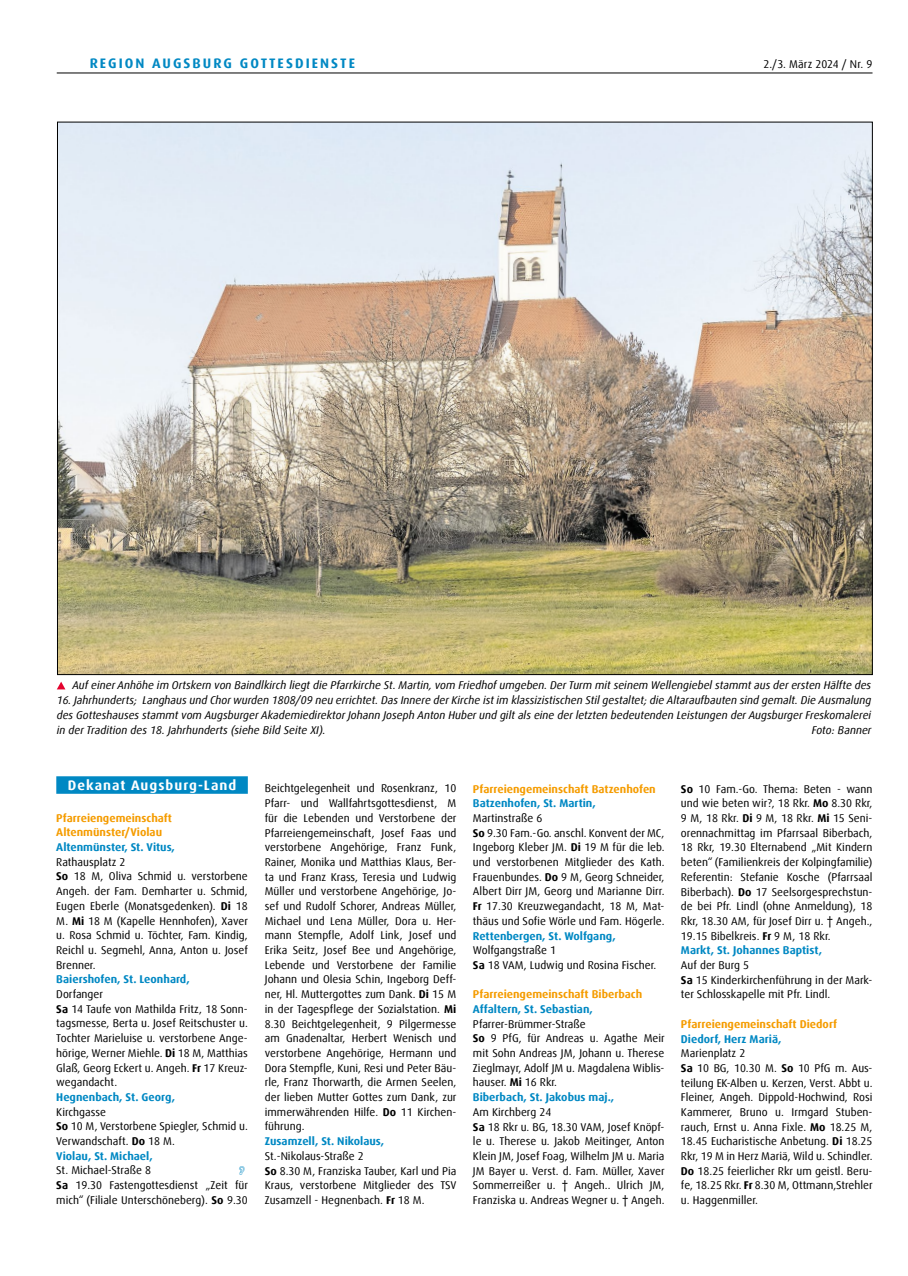
<style>
.page{position:relative;width:908px;height:1276px;background:#fff}
.page>*{position:absolute;margin:0;border:0;box-sizing:border-box;transform-origin:0 0}
.t1{font:700 13.75px "Dax Offc Pro";letter-spacing:.15em;color:#0088c3}
.t2{font:700 13.75px "Dax Offc Pro";letter-spacing:.075em;color:#fff}
.t3{font:11.25px/14.8px "Dax Offc Pro";color:#000}
.t4{font:italic 11.25px/14.8px "Dax Offc Pro";color:#000;text-align:justify}
.t5{font:700 11.25px "Dax Offc Pro";color:#0088c3}
.t6{font:700 11.25px/14.8px "Dax Offc Pro";color:#f59c00}
.s1{font-weight:700}
.s2{font-weight:700;color:#0088c3}
</style>
<div class="page">
<hr style="left:57px;top:73px;width:815px;height:1px;background:#000">
<div style="left:56px;top:776px;width:192px;height:18px;background:#0088c3"></div>
<img style="left:59px;top:124px;width:811px;height:549px">
<svg style="left:57px;top:681px;width:8px;height:8px"></svg>
<p class="t1" style="left:90px;top:54px;width:267px">REGION AUGSBURG GOTTESDIENSTE</p>
<p class="t3" style="left:763px;top:56px;width:110px">2./3. März 2024 / Nr. 9</p>
<p class="t4" style="left:72px;top:678px;width:800px">Auf einer Anhöhe im Ortskern von Baindlkirch liegt die Pfarrkirche St. Martin, vom Friedhof umgeben. Der Turm mit seinem Wellengiebel stammt aus der ersten Hälfte des</p>
<p class="t4" style="left:57px;top:693px;width:815px">16. Jahrhunderts; Langhaus und Chor wurden 1808/09 neu errichtet. Das Innere der Kirche ist im klassizistischen Stil gestaltet; die Altaraufbauten sind gemalt. Die Ausmalung des Gotteshauses stammt vom Augsburger Akademiedirektor Johann Joseph Anton Huber und gilt als eine der letzten bedeutenden Leistungen der Augsburger Freskomalerei in der Tradition des 18. Jahrhunderts (siehe Bild Seite XI).</p>
<p class="t4" style="left:811px;top:722px;width:61px">Foto: Banner</p>
<p class="t2" style="left:68px;top:776px;width:170px">Dekanat Augsburg-Land</p>
<p class="t6" style="left:56px;top:810px;width:117px">Pfarreiengemeinschaft<br>Altenmünster/Violau</p>
<p class="t5" style="left:56px;top:840px;width:120px">Altenmünster, St. Vitus,</p>
<p class="t3" style="left:56px;top:854px;width:193px">Rathausplatz 2<br><span class="s1">So</span> 18 M, Oliva Schmid u. verstorbene<br>Angeh. der Fam. Demharter u. Schmid,<br>Eugen Eberle (Monatsgedenken). <span class="s1">Di</span> 18<br>M. <span class="s1">Mi</span> 18 M (Kapelle Hennhofen), Xaver u. Rosa Schmid u. Töchter, Fam. Kindig,<br>Reichl u. Segmehl, Anna, Anton u. Josef<br>Brenner.</p>
<p class="t5" style="left:56px;top:972px;width:135px">Baiershofen, St. Leonhard,</p>
<p class="t3" style="left:56px;top:986px;width:193px">Dorfanger<br><span class="s1">Sa</span> 14 Taufe von Mathilda Fritz, 18 Sonn&shy;tagsmesse, Berta u. Josef Reitschuster u.<br>Tochter Marieluise u. verstorbene Ange&shy;hörige, Werner Miehle. <span class="s1">Di</span> 18 M, Matthias<br>Glaß, Georg Eckert u. Angeh. <span class="s1">Fr</span> 17 Kreuz&shy;wegandacht.</p>
<p class="t5" style="left:56px;top:1089px;width:120px">Hegnenbach, St. Georg,</p>
<p class="t3" style="left:56px;top:1104px;width:193px">Kirchgasse<br><span class="s1">So</span> 10 M, Verstorbene Spiegler, Schmid u.<br>Verwandschaft. <span class="s1">Do</span> 18 M.<br><span class="s2">Violau, St. Michael,</span></p>
<p class="t3" style="left:56px;top:1163px;width:193px">St. Michael-Straße 8<br><span class="s1">Sa</span> 19.30 Fastengottesdienst „Zeit für mich“ (Filiale Unterschöneberg). <span class="s1">So</span> 9.30</p>
<p class="t3" style="left:265px;top:781px;width:193px;text-align:justify">Beichtgelegenheit und Rosenkranz, 10<br>Pfarr- und Wallfahrtsgottesdienst, M für die Lebenden und Verstorbene der Pfarreiengemeinschaft, Josef Faas und verstorbene Angehörige, Franz Funk, Rainer, Monika und Matthias Klaus, Ber&shy;ta und Franz Krass, Teresia und Ludwig Müller und verstorbene Angehörige, Jo&shy;sef und Rudolf Schorer, Andreas Müller, Michael und Lena Müller, Dora u. Her&shy;mann Stempfle, Adolf Link, Josef und Erika Seitz, Josef Bee und Angehörige, Lebende und Verstorbene der Familie Johann und Olesia Schin, Ingeborg Deff&shy;ner, Hl. Muttergottes zum Dank. <span class="s1">Di</span> 15 M in der Tagespflege der Sozialstation. <span class="s1">Mi </span>8.30 Beichtgelegenheit, 9 Pilgermesse am Gnadenaltar, Herbert Wenisch und verstorbene Angehörige, Hermann und Dora Stempfle, Kuni, Resi und Peter Bäu&shy;rle, Franz Thorwarth, die Armen Seelen, der lieben Mutter Gottes zum Dank, zur immerwährenden Hilfe. <span class="s1">Do</span> 11 Kirchen&shy;führung.</p>
<p class="t5" style="left:265px;top:1134px;width:121px">Zusamzell, St. Nikolaus,</p>
<p class="t3" style="left:265px;top:1148px;width:193px">St.-Nikolaus-Straße 2<br><span class="s1">So</span> 8.30 M, Franziska Tauber, Karl und Pia Kraus, verstorbene Mitglieder des TSV Zusamzell - Hegnenbach. <span class="s1">Fr</span> 18 M.</p>
<p class="t6" style="left:472px;top:781px;width:184px">Pfarreiengemeinschaft Batzenhofen</p>
<p class="t5" style="left:472px;top:796px;width:124px">Batzenhofen, St. Martin,</p>
<p class="t3" style="left:472px;top:810px;width:193px">Martinstraße 6<br><span class="s1">So</span> 9.30 Fam.-Go. anschl. Konvent der MC, Ingeborg Kleber JM. <span class="s1">Di</span> 19 M für die leb. und verstorbenen Mitglieder des Kath.<br>Frauenbundes. <span class="s1">Do</span> 9 M, Georg Schneider, Albert Dirr JM, Georg und Marianne Dirr.<br><span class="s1">Fr</span> 17.30 Kreuzwegandacht, 18 M, Mat&shy;thäus und Sofie Wörle und Fam. Högerle.</p>
<p class="t5" style="left:472px;top:928px;width:144px">Rettenbergen, St. Wolfgang,</p>
<p class="t3" style="left:472px;top:943px;width:185px">Wolfgangstraße 1<br><span class="s1">Sa</span> 18 VAM, Ludwig und Rosina Fischer.</p>
<p class="t6" style="left:472px;top:987px;width:171px">Pfarreiengemeinschaft Biberbach</p>
<p class="t5" style="left:472px;top:1001px;width:121px">Affaltern, St. Sebastian,</p>
<p class="t3" style="left:472px;top:1016px;width:193px">Pfarrer-Brümmer-Straße<br><span class="s1">So</span> 9 PfG, für Andreas u. Agathe Meir mit Sohn Andreas JM, Johann u. Therese<br>Zieglmayr, Adolf JM u. Magdalena Wiblis&shy;hauser. <span class="s1">Mi</span> 16 Rkr.<br><span class="s2">Biberbach, St. Jakobus maj.,</span></p>
<p class="t3" style="left:472px;top:1104px;width:193px">Am Kirchberg 24<br><span class="s1">Sa</span> 18 Rkr u. BG, 18.30 VAM, Josef Knöpf&shy;le u. Therese u. Jakob Meitinger, Anton Klein JM, Josef Foag, Wilhelm JM u. Maria JM Bayer u. Verst. d. Fam. Müller, Xaver Sommerreißer u. † Angeh.. Ulrich JM, Franziska u. Andreas Wegner u. † Angeh.</p>
<p class="t3" style="left:680px;top:781px;width:193px"><span class="s1">So</span> 10 Fam.-Go. Thema: Beten - wann und wie beten wir?, 18 Rkr. <span class="s1">Mo</span> 8.30 Rkr, 9 M, 18 Rkr. <span class="s1">Di</span> 9 M, 18 Rkr. <span class="s1">Mi</span> 15 Seni&shy;orennachmittag im Pfarrsaal Biberbach, 18 Rkr, 19.30 Elternabend „Mit Kindern beten“ (Familienkreis der Kolpingfamilie)<br>Referentin: Stefanie Kosche (Pfarrsaal Biberbach). <span class="s1">Do</span> 17 Seelsorgesprechstun&shy;de bei Pfr. Lindl (ohne Anmeldung), 18<br>Rkr, 18.30 AM, für Josef Dirr u. † Angeh., 19.15 Bibelkreis. <span class="s1">Fr</span> 9 M, 18 Rkr.<br><span class="s2">Markt, St. Johannes Baptist,</span></p>
<p class="t3" style="left:680px;top:958px;width:193px">Auf der Burg 5<br><span class="s1">Sa</span> 15 Kinderkirchenführung in der Mark&shy;ter Schlosskapelle mit Pfr. Lindl.</p>
<p class="t6" style="left:680px;top:1016px;width:158px">Pfarreiengemeinschaft Diedorf</p>
<p class="t5" style="left:680px;top:1031px;width:102px">Diedorf, Herz Mariä,</p>
<p class="t3" style="left:680px;top:1046px;width:193px">Marienplatz 2<br><span class="s1">Sa</span> 10 BG, 10.30 M. <span class="s1">So</span> 10 PfG m. Aus&shy;teilung EK-Alben u. Kerzen, Verst. Abbt u.<br>Fleiner, Angeh. Dippold-Hochwind, Rosi Kammerer, Bruno u. Irmgard Stuben&shy;rauch, Ernst u. Anna Fixle. <span class="s1">Mo</span> 18.25 M, 18.45 Eucharistische Anbetung. <span class="s1">Di</span> 18.25<br>Rkr, 19 M in Herz Mariä, Wild u. Schindler.<br><span class="s1">Do</span> 18.25 feierlicher Rkr um geistl. Beru&shy;fe, 18.25 Rkr. <span class="s1">Fr</span> 8.30 M, Ottmann,Strehler u. Haggenmiller.</p>
</div>
